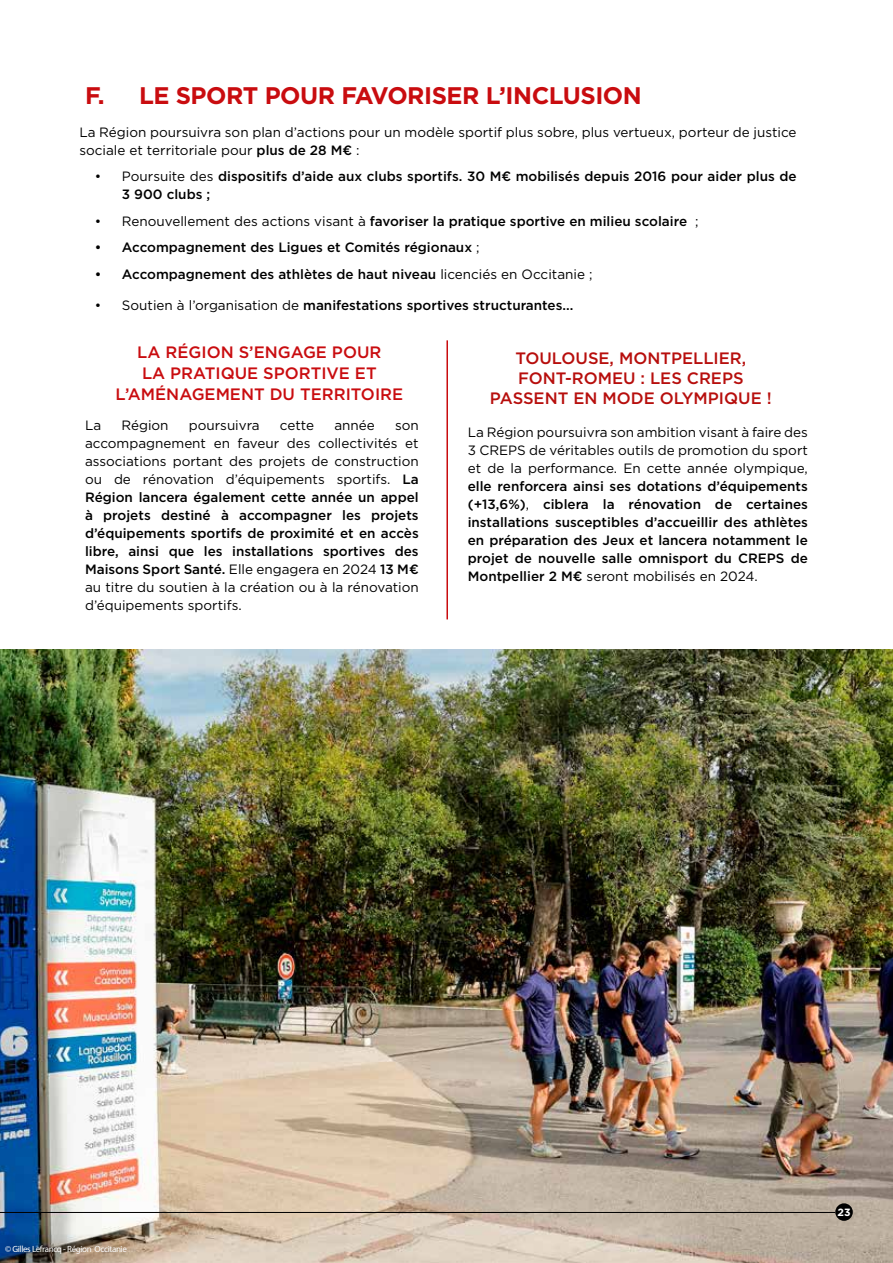
<style>
.page{position:relative;width:893px;height:1263px;background:#fff}
.page>*{position:absolute;margin:0;border:0;box-sizing:border-box;transform-origin:0 0}
.t1{font:700 24px "Gotham";letter-spacing:-.02em;color:#c90c0f}
.t2{font:500 16.5px/21px "Gotham";color:#c90c0f;text-align:center}
.t3{font:500 16.5px/19.8px "Gotham";color:#b70e0c;text-align:center}
.t4{font:13.5px/18px "Gotham";color:#000;text-align:justify}
.t5{font:500 13.5px/18px "Gotham";color:#000}
.t6{font:700 10.5px "Gotham";color:#fff}
.t7{font:9px "Myriad Pro";letter-spacing:-.04em;color:#fff}
.s1{font-weight:500}
.s2{font-weight:400}
</style>
<div class="page">
<img style="left:0;top:649px;width:893px;height:614px">
<div style="left:0;top:1232px;width:139px;height:31px;background:#000;opacity:.75"></div>
<hr style="left:446px;top:340px;width:2px;height:279px;background:#c90c0f">
<div style="left:835px;top:1203px;width:18px;height:18px;background:#000;border-radius:50%"></div>
<hr style="left:0;top:1212px;width:835px;height:1px;background:#000">
<h1 class="t1" style="left:85px;top:80px;width:558px">F. LE SPORT POUR FAVORISER L’INCLUSION</h1>
<p class="t4" style="left:79px;top:123px;width:719px">La Région poursuivra son plan d’actions pour un modèle sportif plus sobre, plus vertueux, porteur de justice sociale et territoriale pour <span class="s1">plus de 28 M€</span> :</p>
<p class="t5" style="left:122px;top:167px;width:676px;text-indent:-27px"><span class="s2">• Poursuite des</span> dispositifs d’aide aux clubs sportifs. 30 M€ mobilisés depuis 2016 pour aider plus de<br>3 900 clubs ;</p>
<p class="t5" style="left:95px;top:212px;width:605px"><span class="s2">• Renouvellement des actions visant à</span> favoriser la pratique sportive en milieu scolaire <span class="s2">;</span></p>
<p class="t5" style="left:95px;top:238px;width:386px">• Accompagnement des Ligues et Comités régionaux <span class="s2">;</span></p>
<p class="t5" style="left:95px;top:265px;width:499px">• Accompagnement des athlètes de haut niveau <span class="s2">licenciés en Occitanie ;</span></p>
<p class="t5" style="left:95px;top:296px;width:480px"><span class="s2">• Soutien à l’organisation de</span> manifestations sportives structurantes...</p>
<p class="t2" style="left:116px;top:342px;width:289px">LA RÉGION S’ENGAGE POUR<br>LA PRATIQUE SPORTIVE ET<br>L’AMÉNAGEMENT DU TERRITOIRE</p>
<p class="t4" style="left:85px;top:415px;width:18px">La</p>
<p class="t4" style="left:121px;top:415px;width:49px">Région</p>
<p class="t4" style="left:189px;top:415px;width:72px">poursuivra</p>
<p class="t4" style="left:280px;top:415px;width:36px">cette</p>
<p class="t4" style="left:334px;top:415px;width:42px">année</p>
<p class="t4" style="left:85px;top:415px;width:335px;text-indent:310px">son accompagnement en faveur des collectivités et associations portant des projets de construction ou de rénovation d’équipements sportifs. <span class="s1">La Région lancera également cette année un appel à projets destiné à accompagner les projets d’équipements sportifs de proximité et en accès libre, ainsi que les installations sportives des Maisons Sport Santé.</span> Elle engagera en 2024 <span class="s1">13 M€ </span>au titre du soutien à la création ou à la rénovation d’équipements sportifs.</p>
<p class="t3" style="left:490px;top:348px;width:283px">TOULOUSE, MONTPELLIER,<br>FONT-ROMEU : LES CREPS<br>PASSENT EN MODE OLYMPIQUE !</p>
<p class="t4" style="left:468px;top:422px;width:342px">La Région poursuivra son ambition visant à faire des 3 CREPS de véritables outils de promotion du sport et de la performance. En cette année olympique,</p>
<p class="t5" style="left:468px;top:477px;width:342px;text-align:justify">elle renforcera ainsi ses dotations d’équipements (+13,6%)<span class="s2">,</span> ciblera la rénovation de certaines installations susceptibles d’accueillir des athlètes en préparation des Jeux et lancera notamment le projet de nouvelle salle omnisport du CREPS de Montpellier 2 M€ <span class="s2">seront mobilisés en 2024.</span></p>
<p class="t7" style="left:5px;top:1243px;width:123px">© Gilles Lefrancq - Région Occitanie</p>
<p class="t6" style="left:837px;top:1205px;width:15px">23</p>
</div>
